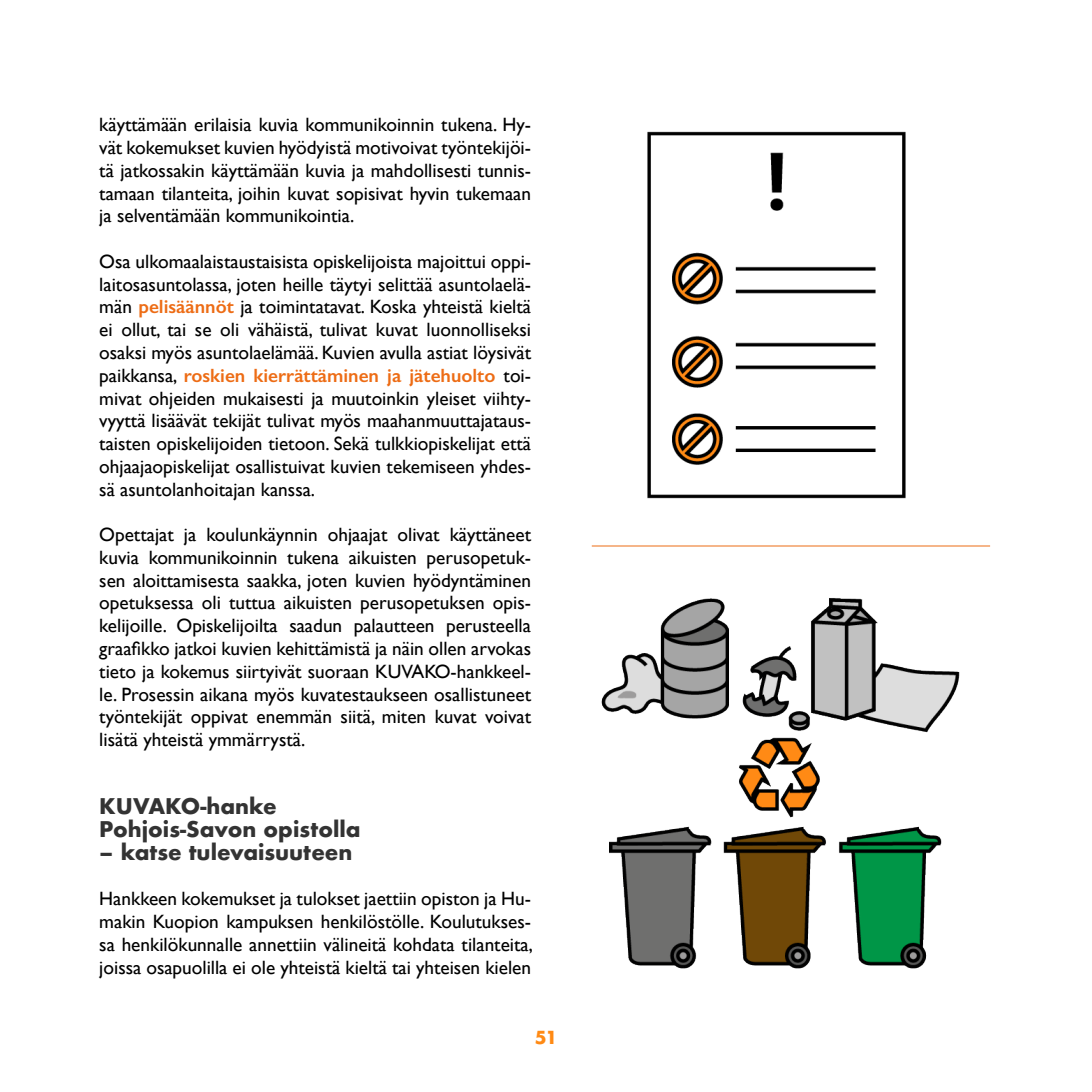
<style>
.page{position:relative;width:1092px;height:1092px;background:#fff}
.page>*{position:absolute;margin:0;border:0;box-sizing:border-box;transform-origin:0 0}
.t1{font:700 21px/22.8px "Futura";color:#333}
.t2{font:19.25px/22.8px "Gill Sans";color:#000;text-align:justify}
.t3{font:700 17.5px "Futura";color:#ff8a14}
.s1{font-weight:600;color:#ed6c15}
</style>
<div class="page">
<img style="left:647px;top:131px;width:259px;height:368px">
<img style="left:601px;top:598px;width:359px;height:371px">
<hr style="left:591px;top:545px;width:399px;height:1px;background:#ed6c15">
<p class="t2" style="left:99px;top:113px;width:433px">käyttämään erilaisia kuvia kommunikoinnin tukena. Hy&shy;vät kokemukset kuvien hyödyistä motivoivat työntekijöi&shy;tä jatkossakin käyttämään kuvia ja mahdollisesti tunnis&shy;tamaan tilanteita, joihin kuvat sopisivat hyvin tukemaan ja selventämään kommunikointia.</p>
<p class="t2" style="left:99px;top:250px;width:433px">Osa ulkomaalaistaustaisista opiskelijoista majoittui oppi&shy;laitosasuntolassa, joten heille täytyi selittää asuntolaelä&shy;män <span class="s1">pelisäännöt</span> ja toimintatavat. Koska yhteistä kieltä ei ollut, tai se oli vähäistä, tulivat kuvat luonnolliseksi osaksi myös asuntolaelämää. Kuvien avulla astiat löysivät paikkansa, <span class="s1">roskien kierrättäminen ja jätehuolto</span> toi&shy;mivat ohjeiden mukaisesti ja muutoinkin yleiset viihty&shy;vyyttä lisäävät tekijät tulivat myös maahanmuuttajataus&shy;taisten opiskelijoiden tietoon. Sekä tulkkiopiskelijat että ohjaajaopiskelijat osallistuivat kuvien tekemiseen yhdes&shy;sä asuntolanhoitajan kanssa.</p>
<p class="t2" style="left:99px;top:523px;width:433px">Opettajat ja koulunkäynnin ohjaajat olivat käyttäneet kuvia kommunikoinnin tukena aikuisten perusopetuk&shy;sen aloittamisesta saakka, joten kuvien hyödyntäminen opetuksessa oli tuttua aikuisten perusopetuksen opis&shy;kelijoille. Opiskelijoilta saadun palautteen perusteella graafikko jatkoi kuvien kehittämistä ja näin ollen arvokas tieto ja kokemus siirtyivät suoraan KUVAKO-hankkeel&shy;le. Prosessin aikana myös kuvatestaukseen osallistuneet työntekijät oppivat enemmän siitä, miten kuvat voivat lisätä yhteistä ymmärrystä.</p>
<p class="t1" style="left:99px;top:794px;width:263px">KUVAKO-hanke<br>Pohjois-Savon opistolla</p>
<p class="t1" style="left:99px;top:840px;width:255px">– katse tulevaisuuteen</p>
<p class="t2" style="left:99px;top:887px;width:435px">Hankkeen kokemukset ja tulokset jaettiin opiston ja Hu&shy;makin Kuopion kampuksen henkilöstölle. Koulutukses&shy;sa henkilökunnalle annettiin välineitä kohdata tilanteita, joissa osapuolilla ei ole yhteistä kieltä tai yhteisen kielen</p>
<p class="t3" style="left:534px;top:1025px;width:24px">51</p>
</div>
